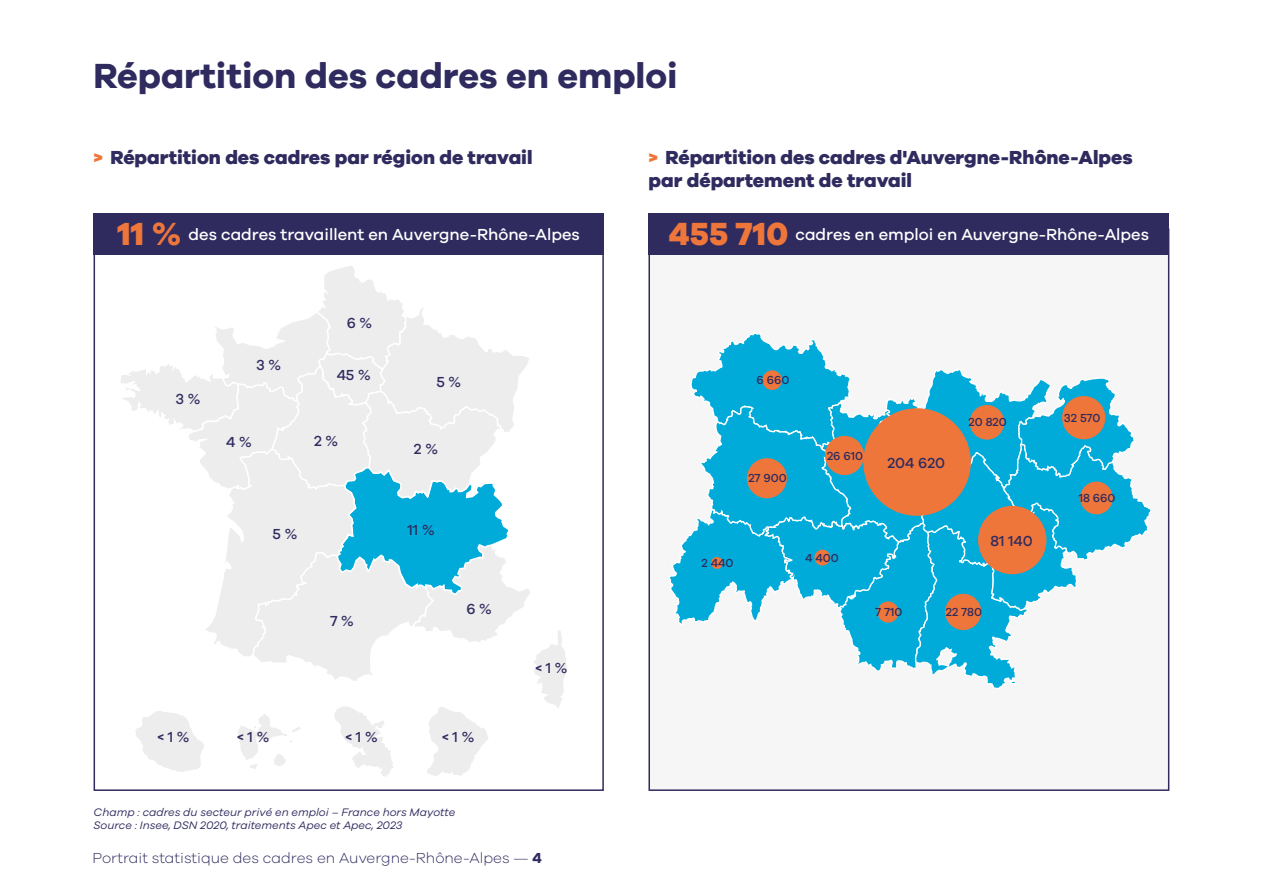
<style>
.page{position:relative;width:1263px;height:893px;background:#fff}
.page>*{position:absolute;margin:0;border:0;box-sizing:border-box;transform-origin:0 0}
.t1{font:700 36px "Galano Grotesque";color:#2f2b5f}
.t2{font:800 19.5px/22.5px "Galano Grotesque";color:#2f2b5f}
.t3{font:500 16.5px "Galano Grotesque";color:#fff}
.t4{font:500 15px "Galano Grotesque";color:#2f2b5f}
.t5{font:300 15px "Galano Grotesque";color:#2f2b5f}
.t6{font:500 12px "Galano Grotesque";color:#2f2b5f}
.t7{font:italic 11.25px/13.5px "Galano Grotesque";color:#2f2b5f}
.s1{color:#ee763b}
.s2{font-weight:800;font-size:33px;color:#ee763b}
.s3{font-weight:700}
</style>
<div class="page">
<div style="left:648px;top:229px;width:521px;height:562px;background:#f6f6f6;border:2px solid #2f2b5f"></div>
<svg style="left:120px;top:266px;width:447px;height:510px"></svg>
<div style="left:648px;top:213px;width:521px;height:41px;background:#2f2b5f"></div>
<div style="left:94px;top:213px;width:510px;height:41px;background:#2f2b5f"></div>
<svg style="left:670px;top:334px;width:481px;height:354px"></svg>
<div style="left:978px;top:506px;width:68px;height:68px;background:#ee763b;border-radius:50%"></div>
<div style="left:1062px;top:396px;width:43px;height:43px;background:#ee763b;border-radius:50%"></div>
<div style="left:747px;top:458px;width:40px;height:40px;background:#ee763b;border-radius:50%"></div>
<div style="left:825px;top:436px;width:39px;height:39px;background:#ee763b;border-radius:50%"></div>
<div style="left:945px;top:594px;width:36px;height:36px;background:#ee763b;border-radius:50%"></div>
<div style="left:970px;top:405px;width:34px;height:35px;background:#ee763b;border-radius:50%"></div>
<div style="left:1080px;top:482px;width:33px;height:32px;background:#ee763b;border-radius:50%"></div>
<div style="left:877px;top:601px;width:22px;height:22px;background:#ee763b;border-radius:50%"></div>
<div style="left:762px;top:370px;width:20px;height:20px;background:#ee763b;border-radius:50%"></div>
<div style="left:814px;top:550px;width:16px;height:16px;background:#ee763b;border-radius:50%"></div>
<div style="left:863px;top:408px;width:108px;height:108px;background:#ee763b;border-radius:50%"></div>
<div style="left:711px;top:557px;width:12px;height:12px;background:#ee763b;border-radius:50%"></div>
<h1 class="t1" style="left:94px;top:54px;width:586px">Répartition des cadres en emploi</h1>
<p class="t2" style="left:94px;top:146px;width:440px"><span class="s1">&gt;</span> Répartition des cadres par région de travail</p>
<p class="t2" style="left:649px;top:146px;width:486px"><span class="s1">&gt;</span> Répartition des cadres d'Auvergne-Rhône-Alpes par département de travail</p>
<p class="t3" style="left:117px;top:225px;width:464px"><span class="s2">11 %</span> des cadres travaillent en Auvergne-Rhône-Alpes</p>
<p class="t3" style="left:669px;top:225px;width:482px"><span class="s2">455 710</span> cadres en emploi en Auvergne-Rhône-Alpes</p>
<p class="t4" style="left:175px;top:389px;width:26px">3 %</p>
<p class="t4" style="left:256px;top:355px;width:26px">3 %</p>
<p class="t4" style="left:347px;top:314px;width:27px">6 %</p>
<p class="t4" style="left:337px;top:366px;width:36px">45 %</p>
<p class="t4" style="left:226px;top:433px;width:27px">4 %</p>
<p class="t4" style="left:314px;top:432px;width:26px">2 %</p>
<p class="t4" style="left:272px;top:525px;width:26px">5 %</p>
<p class="t4" style="left:330px;top:612px;width:25px">7 %</p>
<p class="t4" style="left:436px;top:372px;width:26px">5 %</p>
<p class="t4" style="left:414px;top:440px;width:26px">2 %</p>
<p class="t4" style="left:407px;top:521px;width:29px">11 %</p>
<p class="t4" style="left:466px;top:600px;width:27px">6 %</p>
<p class="t4" style="left:157px;top:728px;width:34px">&lt; 1 %</p>
<p class="t4" style="left:237px;top:728px;width:34px">&lt; 1 %</p>
<p class="t4" style="left:346px;top:728px;width:34px">&lt; 1 %</p>
<p class="t4" style="left:442px;top:728px;width:34px">&lt; 1 %</p>
<p class="t7" style="left:94px;top:805px;width:363px">Champ : cadres du secteur privé en emploi – France hors Mayotte<br>Source : Insee, DSN 2020, traitements Apec et Apec, 2023</p>
<p class="t4" style="left:535px;top:659px;width:34px">&lt; 1 %</p>
<p class="t5" style="left:92px;top:849px;width:451px">Portrait statistique des cadres en Auvergne-Rhône-Alpes — <span class="s3">4</span></p>
<p class="t6" style="left:756px;top:373px;width:34px">6 660</p>
<p class="t6" style="left:748px;top:471px;width:40px">27 900</p>
<p class="t6" style="left:827px;top:448px;width:38px">26 610</p>
<p class="t4" style="left:887px;top:454px;width:59px">204 620</p>
<p class="t6" style="left:968px;top:415px;width:40px">20 820</p>
<p class="t6" style="left:702px;top:556px;width:34px">2 440</p>
<p class="t6" style="left:805px;top:551px;width:35px">4 400</p>
<p class="t6" style="left:875px;top:605px;width:29px">7 710</p>
<p class="t4" style="left:990px;top:532px;width:44px">81 140</p>
<p class="t6" style="left:946px;top:605px;width:38px">22 780</p>
<p class="t6" style="left:1064px;top:411px;width:38px">32 570</p>
<p class="t6" style="left:1079px;top:491px;width:38px">18 660</p>
</div>
